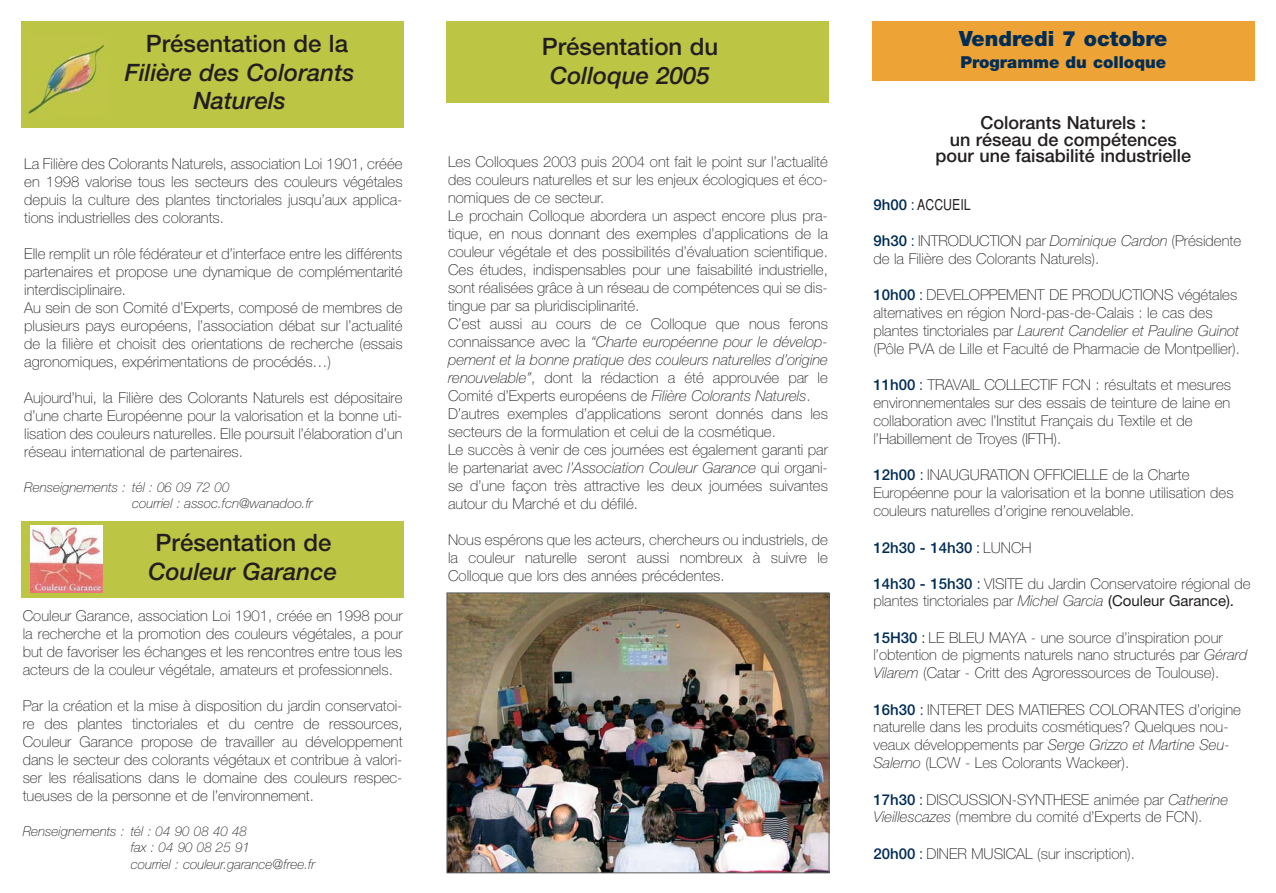
<style>
.page{position:relative;width:1276px;height:893px;background:#fff}
.page>*{position:absolute;margin:0;border:0;box-sizing:border-box;transform-origin:0 0}
.t1{font:italic 500 24px/28.5px "Helvetica Neue";color:#231f20;text-align:center}
.t2{font:500 24px "Helvetica Neue";color:#231f20}
.t3{font:900 21px "Helvetica Neue";color:#002d56}
.t4{font:500 18px/16.5px "Helvetica Neue";color:#231f20;text-align:center}
.t5{font:900 16.5px "Helvetica Neue";color:#002d56}
.t6{font:100 15px/18px "Helvetica Neue";color:#231f20}
.t7{font:500 15px "Helvetica Neue";color:#002d56}
.t8{font:15px "Helvetica";color:#231f20;scale:.82 1}
.t9{font:italic 100 13.5px/16.2px "Helvetica Neue";color:#231f20}
.s1{font-style:italic}
.s2{font-family:"Helvetica Neue";font-weight:500;color:#002d56}
.s3{color:#002d56}
.s4{font-weight:500;color:#002d56}
.s5{font-family:"Helvetica";font-weight:400;color:#002d56}
.s6{font-family:"Helvetica";font-weight:400}
.s7{font-weight:100;color:#231f20}
.s8{font-weight:400}
</style>
<div class="page">
<div style="left:21px;top:521px;width:383px;height:77px;background:#bdc545"></div>
<div style="left:446px;top:21px;width:383px;height:82px;background:#bdc545"></div>
<img style="left:448px;top:594px;width:379px;height:277px">
<div style="left:446px;top:592px;width:383px;height:281px;border:1px solid #58595b"></div>
<div style="left:21px;top:21px;width:383px;height:107px;background:#bdc545"></div>
<img style="left:30px;top:525px;width:72px;height:68px">
<img style="left:29px;top:43px;width:77px;height:71px">
<div style="left:872px;top:21px;width:382px;height:60px;background:#eea336"></div>
<h1 class="t2" style="left:146px;top:35px;width:204px">Présentation de la</h1>
<h1 class="t1" style="left:125px;top:60px;width:231px">Filière des Colorants<br>Naturels</h1>
<p class="t6" style="left:24px;top:156px;width:380px;text-align:justify">La Filière des Colorants Naturels, association Loi 1901, créée en 1998 valorise tous les secteurs des couleurs végétales depuis la culture des plantes tinctoriales jusqu’aux applica&shy;tions industrielles des colorants.</p>
<p class="t6" style="left:24px;top:246px;width:380px">Elle remplit un rôle fédérateur et d’interface entre les différents partenaires et propose une dynamique de complémentarité interdisciplinaire.<br>Au sein de son Comité d’Experts, composé de membres de plusieurs pays européens, l’association débat sur l’actualité de la filière et choisit des orientations de recherche (essais agronomiques, expérimentations de procédés…)</p>
<p class="t6" style="left:24px;top:390px;width:380px;text-align:justify">Aujourd’hui, la Filière des Colorants Naturels est dépositaire d’une charte Européenne pour la valorisation et la bonne uti&shy;lisation des couleurs naturelles. Elle poursuit l’élaboration d’un réseau international de partenaires.</p>
<p class="t9" style="left:132px;top:480px;width:182px;text-indent:-108px">Renseignements : tél : 06 09 72 00<br>courriel : assoc.fcn@wanadoo.fr</p>
<h1 class="t2" style="left:156px;top:534px;width:177px">Présentation de</h1>
<h1 class="t1" style="left:148px;top:559px;width:190px">Couleur Garance</h1>
<p class="t6" style="left:23px;top:608px;width:381px;text-align:justify">Couleur Garance, association Loi 1901, créée en 1998 pour la recherche et la promotion des couleurs végétales, a pour but de favoriser les échanges et les rencontres entre tous les acteurs de la couleur végétale, amateurs et professionnels.</p>
<p class="t6" style="left:23px;top:698px;width:381px;text-align:justify">Par la création et la mise à disposition du jardin conservatoi&shy;re des plantes tinctoriales et du centre de ressources, Couleur Garance propose de travailler au développement dans le secteur des colorants végétaux et contribue à valori&shy;ser les réalisations dans le domaine des couleurs respec&shy;tueuses de la personne et de l’environnement.</p>
<p class="t9" style="left:131px;top:824px;width:186px;text-indent:-108px">Renseignements : tél : 04 90 08 40 48<br>fax : 04 90 08 25 91<br>courriel : couleur.garance@free.fr</p>
<h1 class="t2" style="left:542px;top:38px;width:178px">Présentation du</h1>
<h1 class="t1" style="left:550px;top:63px;width:161px">Colloque 2005</h1>
<p class="t6" style="left:448px;top:154px;width:381px">Les Colloques 2003 puis 2004 ont fait le point sur l’actualité des couleurs naturelles et sur les enjeux écologiques et éco&shy;nomiques de ce secteur.<br>Le prochain Colloque abordera un aspect encore plus pra&shy;tique, en nous donnant des exemples d’applications de la couleur végétale et des possibilités d’évaluation scientifique.<br>Ces études, indispensables pour une faisabilité industrielle, sont réalisées grâce à un réseau de compétences qui se dis&shy;tingue par sa pluridisciplinarité.<br>C’est aussi au cours de ce Colloque que nous ferons connaissance avec la <span class="s1">“Charte européenne pour le dévelop&shy;pement et la bonne pratique des couleurs naturelles d’origine renouvelable”</span>, dont la rédaction a été approuvée par le Comité d’Experts européens de <span class="s1">Filière Colorants Naturels</span>.<br>D’autres exemples d’applications seront donnés dans les secteurs de la formulation et celui de la cosmétique.<br>Le succès à venir de ces journées est également garanti par le partenariat avec <span class="s1">l’Association Couleur Garance</span> qui organi&shy;se d’une façon très attractive les deux journées suivantes autour du Marché et du défilé.</p>
<p class="t6" style="left:448px;top:532px;width:381px;text-align:justify">Nous espérons que les acteurs, chercheurs ou industriels, de la couleur naturelle seront aussi nombreux à suivre le Colloque que lors des années précédentes.</p>
<h2 class="t3" style="left:959px;top:31px;width:210px">Vendredi 7 octobre</h2>
<p class="t5" style="left:960px;top:56px;width:207px">Programme du colloque</p>
<p class="t4" style="left:935px;top:116px;width:257px">Colorants Naturels :<br>un réseau de compétences pour une faisabilité industrielle</p>
<p class="t8" style="left:873px;top:200px;width:120px"><span class="s2">9h00</span> <span class="s3">:</span> ACCUEIL</p>
<p class="t6" style="left:873px;top:234px;width:369px"><span class="s4">9h30</span> <span class="s5">:</span> INTRODUCTION par <span class="s1">Dominique Cardon</span> (Présidente de la Filière des Colorants Naturels).</p>
<p class="t6" style="left:873px;top:287px;width:368px"><span class="s4">10h00</span> <span class="s5">:</span> DEVELOPPEMENT DE PRODUCTIONS végétales alternatives en région Nord-pas-de-Calais : le cas des plantes tinctoriales par <span class="s1">Laurent Candelier et Pauline Guinot </span>(Pôle PVA de Lille et Faculté de Pharmacie de Montpellier).</p>
<p class="t6" style="left:873px;top:377px;width:359px"><span class="s4">11h00</span> <span class="s5">:</span> TRAVAIL COLLECTIF FCN : résultats et mesures environnementales sur des essais de teinture de laine en collaboration avec l’Institut Français du Textile et de l’Habillement de Troyes (IFTH).</p>
<p class="t6" style="left:873px;top:468px;width:362px"><span class="s4">12h00</span> <span class="s5">:</span> INAUGURATION OFFICIELLE de la Charte<br>Européenne pour la valorisation et la bonne utilisation des couleurs naturelles d’origine renouvelable.</p>
<p class="t7" style="left:873px;top:542px;width:160px">12h30 - 14h30 <span class="s6">:</span> <span class="s7">LUNCH</span></p>
<p class="t6" style="left:873px;top:576px;width:379px"><span class="s4">14h30 - 15h30</span> <span class="s5">:</span> VISITE du Jardin Conservatoire régional de plantes tinctoriales par <span class="s1">Michel Garcia</span> <span class="s8">(Couleur Garance).</span></p>
<p class="t6" style="left:873px;top:630px;width:375px"><span class="s4">15H30</span> <span class="s5">:</span> LE BLEU MAYA - une source d’inspiration pour l’obtention de pigments naturels nano structurés par <span class="s1">Gérard<br>Vilarem</span> (Catar - Critt des Agroressources de Toulouse).</p>
<p class="t6" style="left:873px;top:701px;width:369px"><span class="s4">16h30</span> <span class="s5">:</span> INTERET DES MATIERES COLORANTES d’origine naturelle dans les produits cosmétiques? Quelques nou&shy;veaux développements par <span class="s1">Serge Grizzo et Martine Seu-Salerno</span> (LCW - Les Colorants Wackeer).</p>
<p class="t6" style="left:873px;top:792px;width:356px"><span class="s4">17h30</span> <span class="s5">:</span> DISCUSSION-SYNTHESE animée par <span class="s1">Catherine<br>Vieillescazes</span> (membre du comité d’Experts de FCN).</p>
<p class="t6" style="left:873px;top:845px;width:263px"><span class="s4">20h00</span> <span class="s5">:</span> DINER MUSICAL (sur inscription).</p>
</div>
